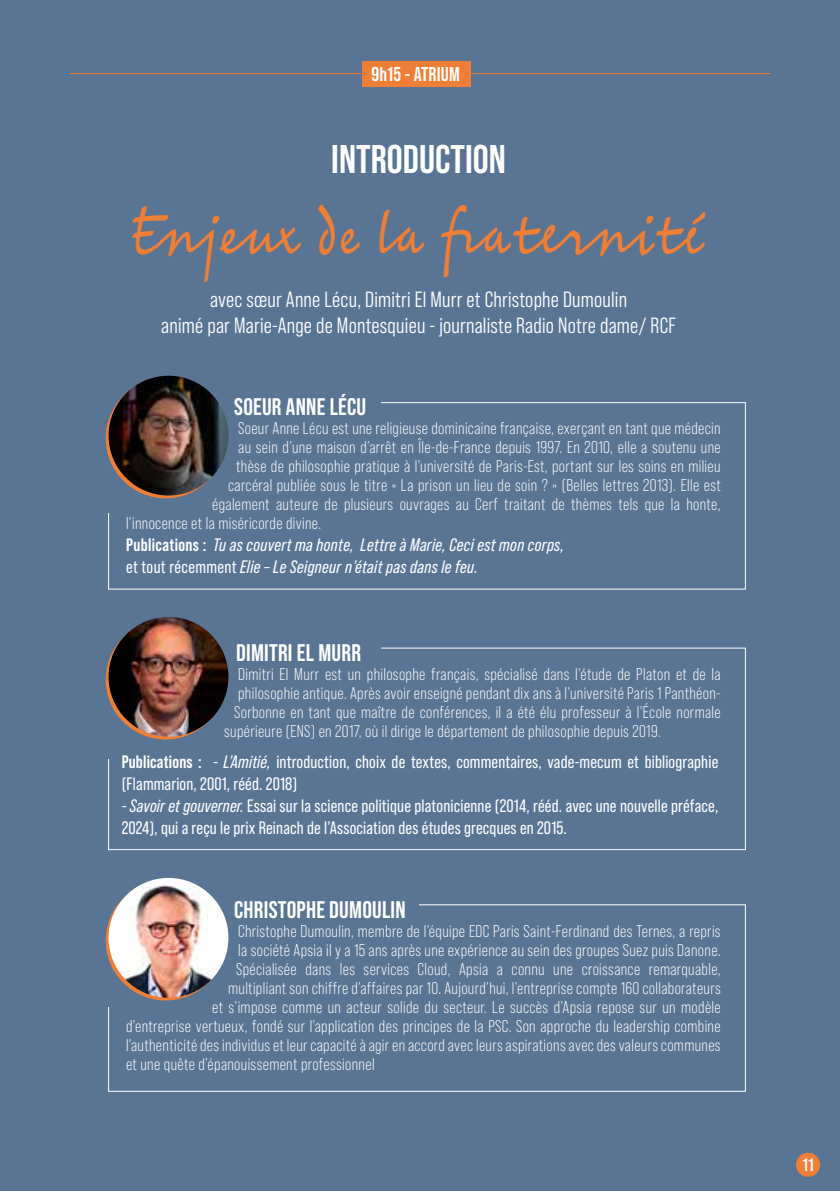
<style>
.page{position:relative;width:840px;height:1191px;background:#fff}
.page>*{position:absolute;margin:0;border:0;box-sizing:border-box;transform-origin:0 0}
.t1{font:46px "Eric Machat Script";color:#ef7e36}
.t2{font:700 40px "Bebas Neue Pro";color:#fff}
.t3{font:700 24px "Bebas Neue Pro";letter-spacing:.01em;color:#fff}
.t4{font:22px/26px "Bebas Neue Pro Middle";letter-spacing:.01em;color:#fff;text-align:center}
.t5{font:700 20px "Bebas Neue Pro";letter-spacing:.01em;color:#fff}
.t6{font:18px/22px "Bebas Neue Pro";letter-spacing:.01em;color:#fff}
.t7{font:italic 18px/22px "Bebas Neue Pro";letter-spacing:.02em;color:#fff}
.t8{font:700 18px "Bebas Neue Pro";color:#fff}
.t9{font:17px "Bebas Neue Pro";letter-spacing:.02em;color:#fff}
.s1{font-weight:700;font-style:normal}
.s2{font-style:normal}
.s3{font-weight:700}
.s4{font-style:italic}
</style>
<div class="page">
<div style="left:0;top:0;width:839px;height:1191px;background:#5a7494"></div>
<div style="left:108px;top:402px;width:637px;height:187px;background:#5a7494;border:1px solid #fff"></div>
<div style="left:95px;top:388px;width:285px;height:125px;background:#5a7494"></div>
<hr style="left:70px;top:73px;width:700px;height:1px;background:#ef7e36">
<div style="left:362px;top:61px;width:108px;height:25px;background:#ef7e36"></div>
<svg style="left:106px;top:378px;width:119px;height:120px"></svg>
<img style="left:108px;top:376px;width:120px;height:119px;border-radius:60px">
<div style="left:108px;top:647px;width:637px;height:203px;background:#5a7494;border:1px solid #fff"></div>
<div style="left:95px;top:634px;width:285px;height:125px;background:#5a7494"></div>
<svg style="left:106px;top:619px;width:119px;height:120px"></svg>
<img style="left:108px;top:617px;width:120px;height:119px;border-radius:60px">
<div style="left:108px;top:904px;width:637px;height:187px;background:#5a7494;border:1px solid #fff"></div>
<div style="left:95px;top:890px;width:323px;height:117px;background:#5a7494"></div>
<svg style="left:106px;top:880px;width:119px;height:120px"></svg>
<img style="left:108px;top:878px;width:120px;height:119px;border-radius:60px">
<div style="left:795px;top:1152px;width:24px;height:24px;background:#ef7e36;border-radius:50%"></div>
<p class="t5" style="left:371px;top:62px;width:90px">9h15 - ATRIUM</p>
<h2 class="t2" style="left:331px;top:136px;width:176px">INTRODUCTION</h2>
<h1 class="t1" style="left:130px;top:207px;width:577px">Enjeux de la fraternité</h1>
<p class="t4" style="left:161px;top:287px;width:515px">avec sœur Anne Lécu, Dimitri El Murr et Christophe Dumoulin<br>animé par Marie-Ange de Montesquieu - journaliste Radio Notre dame/ RCF</p>
<h3 class="t3" style="left:234px;top:393px;width:133px">SOEUR ANNE LÉCU</h3>
<p class="t9" style="left:238px;top:419px;width:483px">Soeur Anne Lécu est une religieuse dominicaine française, exerçant en tant que médecin</p>
<p class="t9" style="left:238px;top:438px;width:484px">au sein d’une maison d’arrêt en Île-de-France depuis 1997. En 2010, elle a soutenu une</p>
<p class="t9" style="left:236px;top:457px;width:485px">thèse de philosophie pratique à l’université de Paris-Est, portant sur les soins en milieu</p>
<p class="t9" style="left:228px;top:476px;width:494px">carcéral publiée sous le titre « La prison un lieu de soin ? » (Belles lettres 2013). Elle est</p>
<p class="t9" style="left:212px;top:495px;width:509px">également auteure de plusieurs ouvrages au Cerf traitant de thèmes tels que la honte,</p>
<p class="t9" style="left:126px;top:514px;width:197px">l’innocence et la miséricorde divine.</p>
<p class="t7" style="left:126px;top:534px;width:439px"><span class="s1">Publications :</span> Tu as couvert ma honte, Lettre à Marie, Ceci est mon corps, <span class="s2">et tout récemment</span> Elie – Le Seigneur n’était pas dans le feu.</p>
<h3 class="t3" style="left:236px;top:638px;width:126px">DIMITRI EL MURR</h3>
<p class="t9" style="left:238px;top:664px;width:484px">Dimitri El Murr est un philosophe français, spécialisé dans l’étude de Platon et de la</p>
<p class="t9" style="left:238px;top:683px;width:483px">philosophie antique. Après avoir enseigné pendant dix ans à l’université Paris 1 Panthéon-</p>
<p class="t9" style="left:234px;top:702px;width:488px">Sorbonne en tant que maître de conférences, il a été élu professeur à l’École normale</p>
<p class="t9" style="left:224px;top:721px;width:438px">supérieure (ENS) en 2017, où il dirige le département de philosophie depuis 2019.</p>
<p class="t6" style="left:122px;top:751px;width:597px"><span class="s3">Publications :</span> <span class="s4">- L’Amitié,</span> introduction, choix de textes, commentaires, vade-mecum et bibliographie (Flammarion, 2001, rééd. 2018)</p>
<p class="t6" style="left:122px;top:795px;width:597px"><span class="s4">- Savoir et gouverner.</span> Essai sur la science politique platonicienne (2014, rééd. avec une nouvelle préface,<br>2024), qui a reçu le prix Reinach de l’Association des études grecques en 2015.</p>
<h3 class="t3" style="left:234px;top:895px;width:173px">CHRISTOPHE DUMOULIN</h3>
<p class="t9" style="left:238px;top:921px;width:483px">Christophe Dumoulin, membre de l’équipe EDC Paris Saint-Ferdinand des Ternes, a repris</p>
<p class="t9" style="left:238px;top:940px;width:483px">la société Apsia il y a 15 ans après une expérience au sein des groupes Suez puis Danone.</p>
<p class="t9" style="left:236px;top:959px;width:486px">Spécialisée dans les services Cloud, Apsia a connu une croissance remarquable,</p>
<p class="t9" style="left:228px;top:978px;width:494px">multipliant son chiffre d’affaires par 10. Aujourd’hui, l’entreprise compte 160 collaborateurs</p>
<p class="t9" style="left:212px;top:997px;width:510px">et s’impose comme un acteur solide du secteur. Le succès d’Apsia repose sur un modèle</p>
<p class="t9" style="left:126px;top:1016px;width:595px">d’entreprise vertueux, fondé sur l’application des principes de la PSC. Son approche du leadership combine</p>
<p class="t9" style="left:126px;top:1035px;width:595px">l’authenticité des individus et leur capacité à agir en accord avec leurs aspirations avec des valeurs communes</p>
<p class="t9" style="left:126px;top:1054px;width:250px">et une quête d’épanouissement professionnel</p>
<p class="t8" style="left:802px;top:1154px;width:12px">11</p>
</div>
